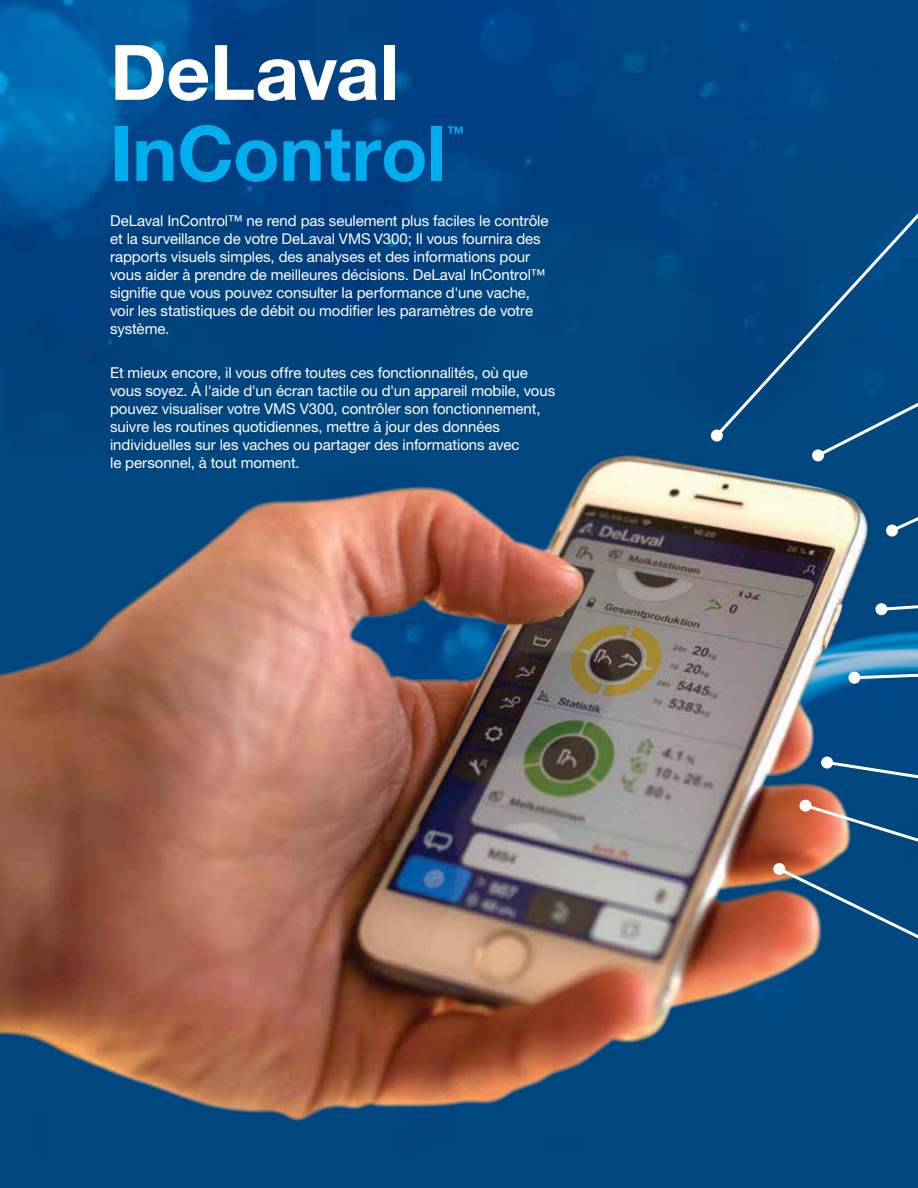
<style>
.page{position:relative;width:918px;height:1188px;background:#fff}
.page>*{position:absolute;margin:0;border:0;box-sizing:border-box;transform-origin:0 0}
.t1{font:700 76.5px "Helvetica Neue LT Std";letter-spacing:-.005em;color:#00aeef}
.t2{font:700 76.5px "Helvetica Neue LT Std";letter-spacing:-.005em;color:#fff}
.t3{font:700 17.55px "Helvetica Neue LT Std";color:#00aeef}
.t4{font:15px/18px "Helvetica Neue LT Std";letter-spacing:-.005em;color:#fff}
</style>
<div class="page">
<img style="left:0;top:0;width:918px;height:1188px">
<img style="left:0;top:407px;width:918px;height:743px">
<div style="left:713px;top:155px;width:205px;height:285px;background:#00457f"></div>
<div style="left:711px;top:430px;width:12px;height:12px;background:#fff;border-radius:50%"></div>
<svg style="left:886px;top:525px;width:12px;height:12px"></svg>
<svg style="left:773px;top:863px;width:12px;height:12px"></svg>
<svg style="left:814px;top:213px;width:104px;height:322px;background:#15568a"></svg>
<div style="left:812px;top:449px;width:12px;height:12px;background:#fff;border-radius:50%"></div>
<svg style="left:775px;top:759px;width:143px;height:317px;background:#335478"></svg>
<div style="left:821px;top:757px;width:12px;height:12px;background:#fff;border-radius:50%"></div>
<svg style="left:851px;top:652px;width:67px;height:29px;background:#68a5c9"></svg>
<div style="left:848px;top:672px;width:12px;height:12px;background:#fff;border-radius:50%"></div>
<svg style="left:878px;top:568px;width:40px;height:44px;background:#0e5186"></svg>
<div style="left:875px;top:603px;width:12px;height:12px;background:#fff;border-radius:50%"></div>
<h1 class="t2" style="left:110px;top:25px;width:291px">DeLaval</h1>
<h1 class="t1" style="left:110px;top:106px;width:338px">InControl</h1>
<p class="t3" style="left:447px;top:122px;width:19px">™</p>
<p class="t4" style="left:110px;top:212px;width:440px">DeLaval InControl™ ne rend pas seulement plus faciles le contrôle et la surveillance de votre DeLaval VMS V300; Il vous fournira des rapports visuels simples, des analyses et des informations pour vous aider à prendre de meilleures décisions. DeLaval InControl™ signifie que vous pouvez consulter la performance d'une vache, voir les statistiques de débit ou modifier les paramètres de votre système.</p>
<p class="t4" style="left:110px;top:363px;width:447px">Et mieux encore, il vous offre toutes ces fonctionnalités, où que vous soyez. À l'aide d'un écran tactile ou d'un appareil mobile, vous pouvez visualiser votre VMS V300, contrôler son fonctionnement, suivre les routines quotidiennes, mettre à jour des données individuelles sur les vaches ou partager des informations avec<br>le personnel, à tout moment.</p>
</div>
